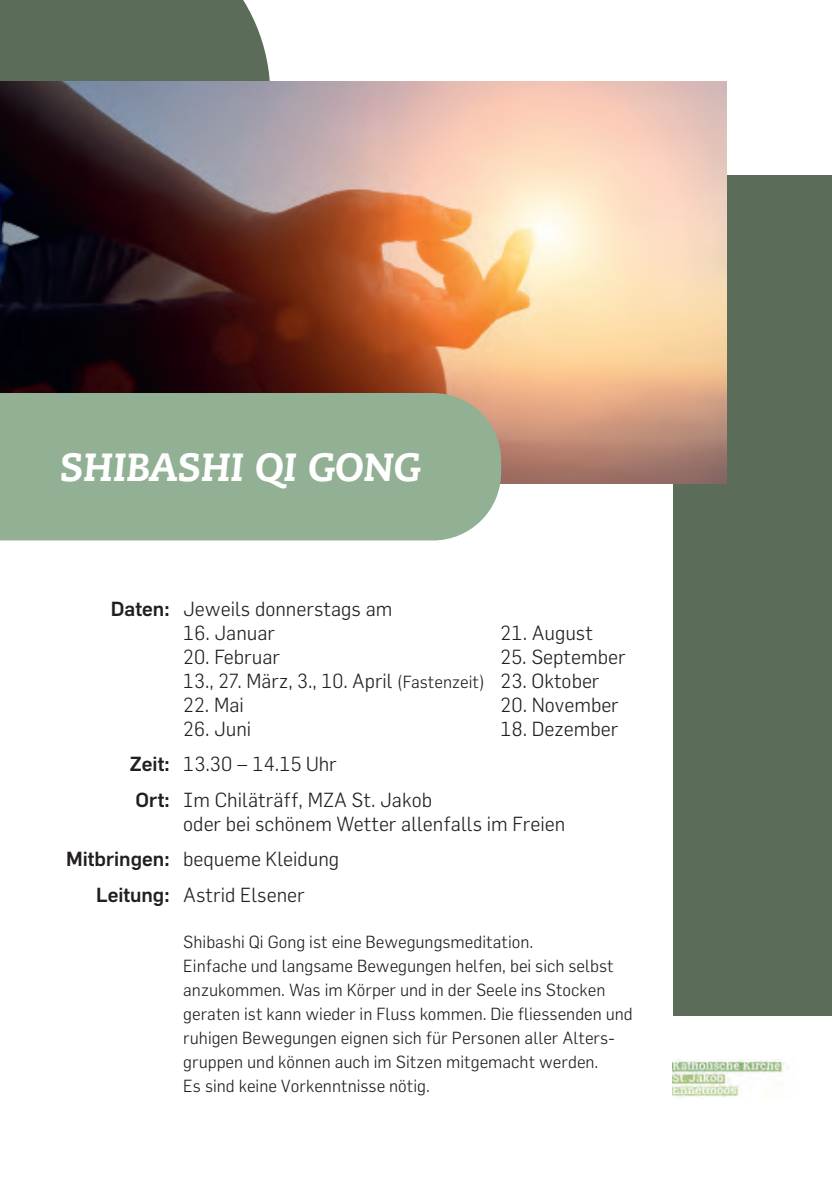
<style>
.page{position:relative;width:832px;height:1183px;background:#fff}
.page>*{position:absolute;margin:0;border:0;box-sizing:border-box;transform-origin:0 0}
.t1{font:italic 800 39.2px "Caecilia";color:#fff}
.t2{font:300 20px/35.4px "Flama";color:#231f20}
.t3{font:500 20px/35.4px "Flama";color:#231f20}
.t4{font:300 17.2px/24px "Flama";color:#231f20}
.s1{font-size:17.2px}
</style>
<div class="page">
<div style="left:0;top:0;width:270px;height:82px;background:#5b6d59"></div>
<div style="left:673px;top:176px;width:158px;height:840px;background:#5b6d59"></div>
<img style="left:0;top:82px;width:725px;height:401px">
<div style="left:0;top:393px;width:501px;height:147px;background:#91b094"></div>
<img style="left:672px;top:1059px;width:117px;height:38px">
<h1 class="t1" style="left:60px;top:444px;width:362px">SHIBASHI QI GONG</h1>
<p class="t3" style="left:111px;top:590px;width:60px">Daten:</p>
<p class="t3" style="left:130px;top:746px;width:41px">Zeit:<br>Ort:</p>
<p class="t3" style="left:66px;top:841px;width:105px;text-align:right">Mitbringen:<br>Leitung:</p>
<p class="t2" style="left:183px;top:591px;width:210px">Jeweils donnerstags am</p>
<p class="t2" style="left:183px;top:615px;width:93px">16. Januar</p>
<p class="t2" style="left:183px;top:644px;width:304px;line-height:24px">20. Februar<br>13., 27. März, 3., 10. April <span class="s1">(Fastenzeit)</span></p>
<p class="t2" style="left:183px;top:687px;width:62px">22. Mai</p>
<p class="t2" style="left:183px;top:711px;width:250px">26. Juni<br>13.30 – 14.15 Uhr<br>Im Chiläträff, MZA St. Jakob</p>
<p class="t2" style="left:183px;top:805px;width:383px">oder bei schönem Wetter allenfalls im Freien bequeme Kleidung<br>Astrid Elsener</p>
<p class="t4" style="left:183px;top:929px;width:451px">Shibashi Qi Gong ist eine Bewegungsmeditation.<br>Einfache und langsame Bewegungen helfen, bei sich selbst anzukommen. Was im Körper und in der Seele ins Stocken geraten ist kann wieder in Fluss kommen. Die fliessenden und ruhigen Bewegungen eignen sich für Personen aller Alters&shy;gruppen und können auch im Sitzen mitgemacht werden.<br>Es sind keine Vorkenntnisse nötig.</p>
<p class="t2" style="left:500px;top:615px;width:94px">21. August</p>
<p class="t2" style="left:500px;top:639px;width:127px">25. September</p>
<p class="t2" style="left:500px;top:663px;width:100px">23. Oktober</p>
<p class="t2" style="left:500px;top:687px;width:120px">20. November</p>
<p class="t2" style="left:500px;top:711px;width:119px">18. Dezember</p>
</div>
